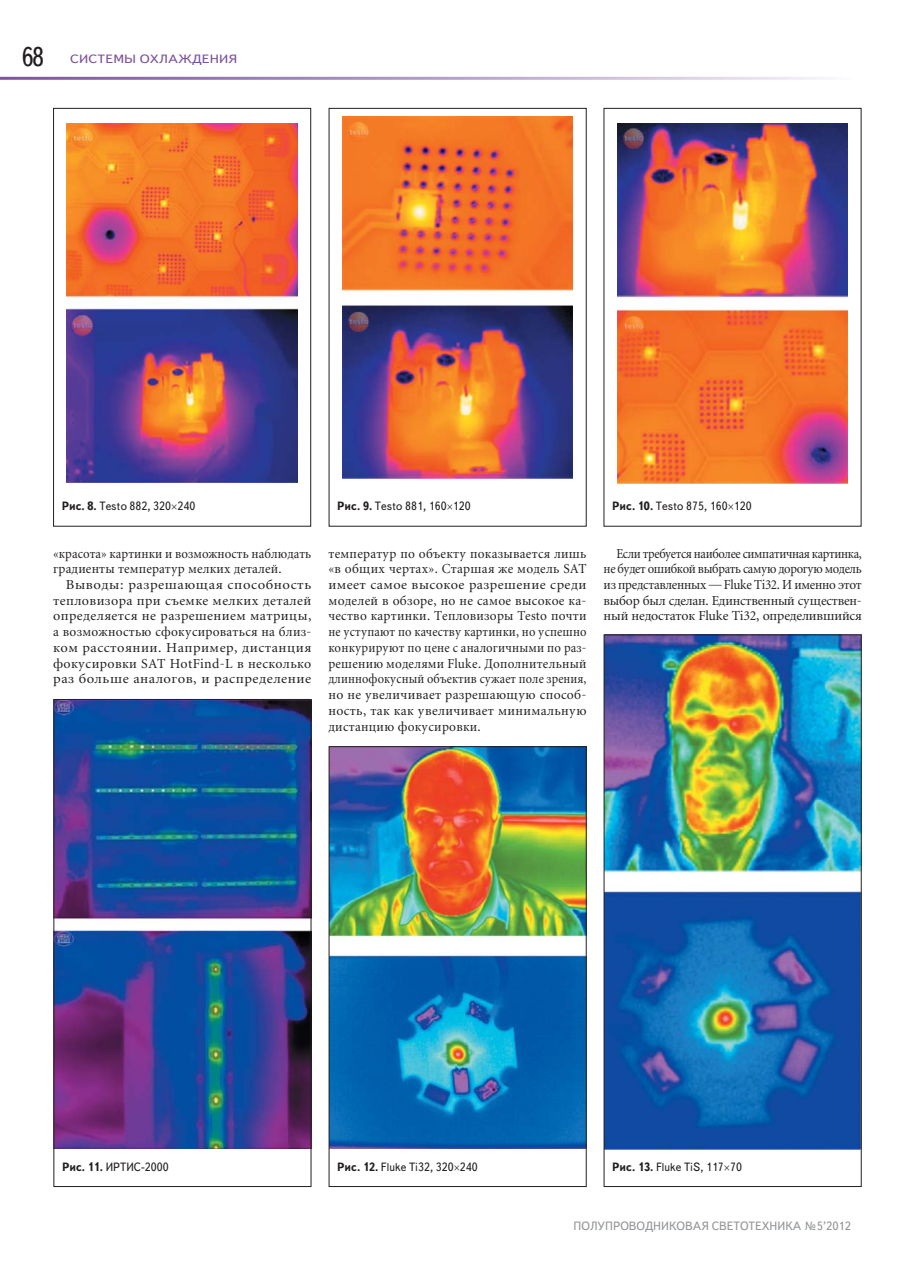
<style>
.page{position:relative;width:915px;height:1263px;background:#fff}
.page>*{position:absolute;margin:0;border:0;box-sizing:border-box;transform-origin:0 0}
.t1{font:27px "Text Book C";color:#231f20;scale:.9 1}
.t2{font:13.5px/15.8px "Miniature";letter-spacing:.01em;color:#231f20;text-align:justify;scale:.96 1}
.t3{font:13.5px/15.8px "Miniature";letter-spacing:.01em;color:#231f20;text-align:justify;scale:1.06 1}
.t4{font:13.5px/15.8px "Miniature";letter-spacing:.01em;color:#231f20;text-align:justify;scale:.91 1}
.t5{font:13.5px/15.8px "Miniature";letter-spacing:.01em;color:#231f20;scale:.93 1}
.t6{font:12px "Text Book C";color:#231f20;scale:.95 1}
.t7{font:12px "Text Book C";color:#939598}
.t8{font:12px "Text Book C";letter-spacing:.01em;color:#7b519c;scale:1.17 1}
.s1{font-weight:700}
</style>
<div class="page">
<img style="left:67px;top:123px;width:230px;height:359px">
<div style="left:53px;top:108px;width:258px;height:419px;border:1px solid #231f20"></div>
<img style="left:617px;top:123px;width:230px;height:360px">
<img style="left:342px;top:116px;width:230px;height:363px">
<img style="left:55px;top:701px;width:254px;height:447px">
<div style="left:53px;top:699px;width:258px;height:488px;border:1px solid #231f20"></div>
<img style="left:330px;top:748px;width:254px;height:400px">
<div style="left:328px;top:746px;width:258px;height:441px;border:1px solid #231f20"></div>
<img style="left:605px;top:637px;width:254px;height:512px">
<div style="left:603px;top:635px;width:258px;height:552px;border:1px solid #231f20"></div>
<h1 class="t1" style="left:21px;top:41px;width:27px">68</h1>
<p class="t8" style="left:70px;top:52px;width:144px">СИСТЕМЫ ОХЛАЖДЕНИЯ</p>
<p class="t6" style="left:62px;top:499px;width:142px"><span class="s1">Рис. 8.</span> Testo 882, 320 240</p>
<p class="t6" style="left:337px;top:499px;width:142px"><span class="s1">Рис. 9.</span> Testo 881, 160 120</p>
<p class="t6" style="left:612px;top:499px;width:148px"><span class="s1">Рис. 10.</span> Testo 875, 160 120</p>
<p class="t5" style="left:53px;top:546px;width:279px">«красота» картинки и возможность наблюдать градиенты температур мелких деталей.</p>
<p class="t3" style="left:53px;top:578px;width:245px;text-indent:13px">Выводы: разрешающая способность тепловизора при съемке мелких деталей определяется не разрешением матрицы, а возможностью сфокусироваться на близ&shy;ком расстоянии. Например, дистанция фокусировки SAT HotFind-L в несколько раз больше аналогов, и распределение</p>
<p class="t2" style="left:328px;top:546px;width:270px">температур по объекту показывается лишь «в общих чертах». Старшая же модель SAT имеет самое высокое разрешение среди моделей в обзоре, но не самое высокое ка&shy;чество картинки. Тепловизоры Testo почти не уступают по качеству картинки, но успешно конкурируют по цене с аналогичными по раз&shy;решению моделями Fluke. Дополнительный длиннофокусный объектив сужает поле зрения, но не увеличивает разрешающую способ&shy;ность, так как увеличивает минимальную дистанцию фокусировки.</p>
<p class="t4" style="left:603px;top:546px;width:285px;text-indent:13px">Если требуется наиболее симпатичная картинка, не будет ошибкой выбрать самую дорогую модель из представленных — Fluke Ti32. И именно этот выбор был сделан. Единственный существен&shy;ный недостаток Fluke Ti32, определившийся</p>
<p class="t6" style="left:62px;top:1160px;width:114px"><span class="s1">Рис. 11.</span> ИРТИС-2000</p>
<p class="t6" style="left:337px;top:1160px;width:149px"><span class="s1">Рис. 12.</span> Fluke Ti32, 320 240</p>
<p class="t6" style="left:612px;top:1160px;width:138px"><span class="s1">Рис. 13.</span> Fluke TiS, 117 70</p>
<p class="t7" style="left:573px;top:1219px;width:279px">ПОЛУПРОВОДНИКОВАЯ СВЕТОТЕХНИКА №5’2012</p>
</div>
